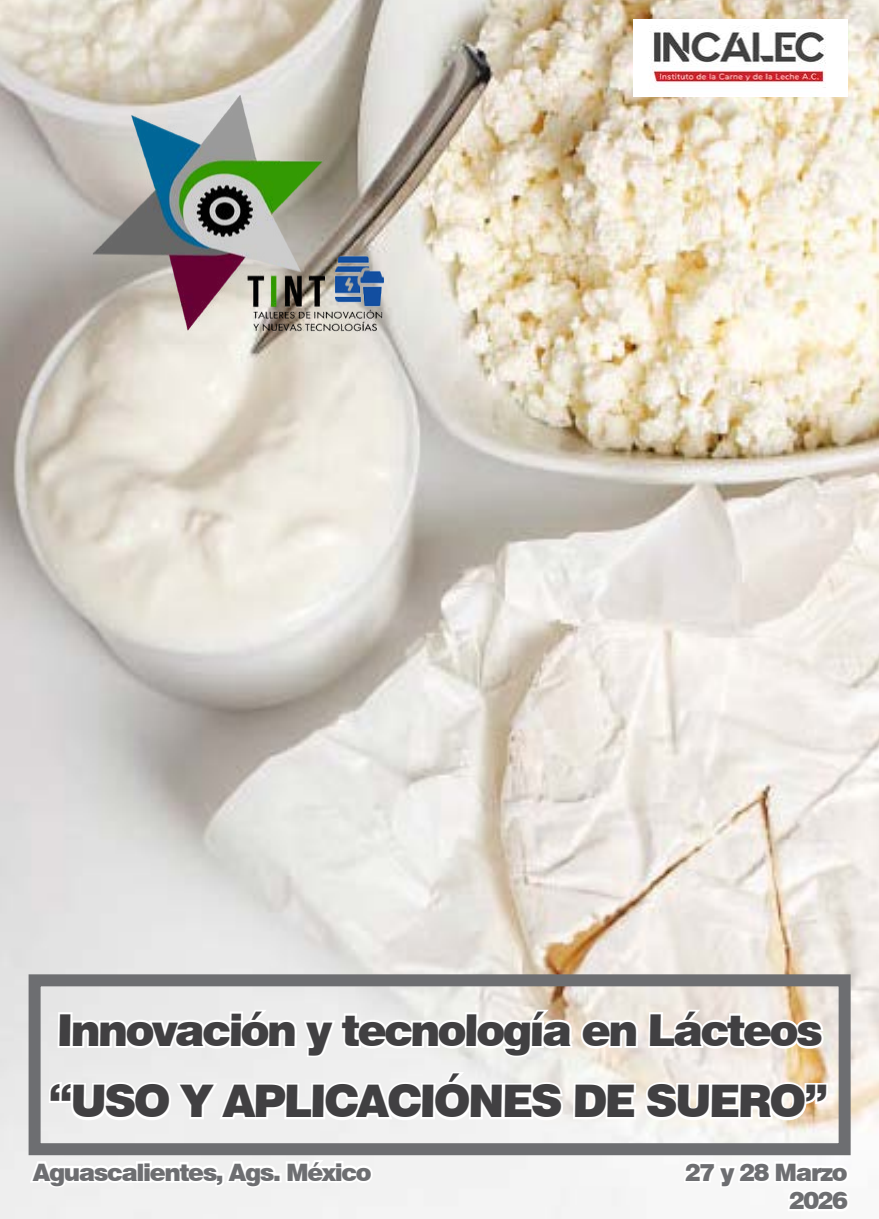
<style>
.page{position:relative;width:879px;height:1219px;background:#fff}
.page>*{position:absolute;margin:0;border:0;box-sizing:border-box;transform-origin:0 0}
.t1{font:900 45px "Swiss 721 BT";color:#414042}
.t2{font:900 44px "Swiss 721 BT";color:#414042}
.t3{font:900 24px/28.8px "Swiss 721 BT";letter-spacing:-.06em;color:#6d6e71;text-align:right}
</style>
<div class="page">
<img style="left:0;top:0;width:879px;height:1219px">
<img style="left:634px;top:20px;width:213px;height:77px">
<svg style="left:27px;top:573px;width:825px;height:646px"></svg>
<img style="left:82px;top:68px;width:318px;height:292px">
<img style="left:330px;top:251px;width:57px;height:58px">
<h2 class="t2" style="left:56px;top:1003px;width:768px">Innovación y tecnología en Lácteos</h2>
<h1 class="t1" style="left:48px;top:1074px;width:783px">“USO Y APLICACIÓNES DE SUERO”</h1>
<p class="t3" style="left:33px;top:1157px;width:340px">Aguascalientes, Ags. México</p>
<p class="t3" style="left:685px;top:1157px;width:164px">27 y 28 Marzo<br>2026</p>
</div>
